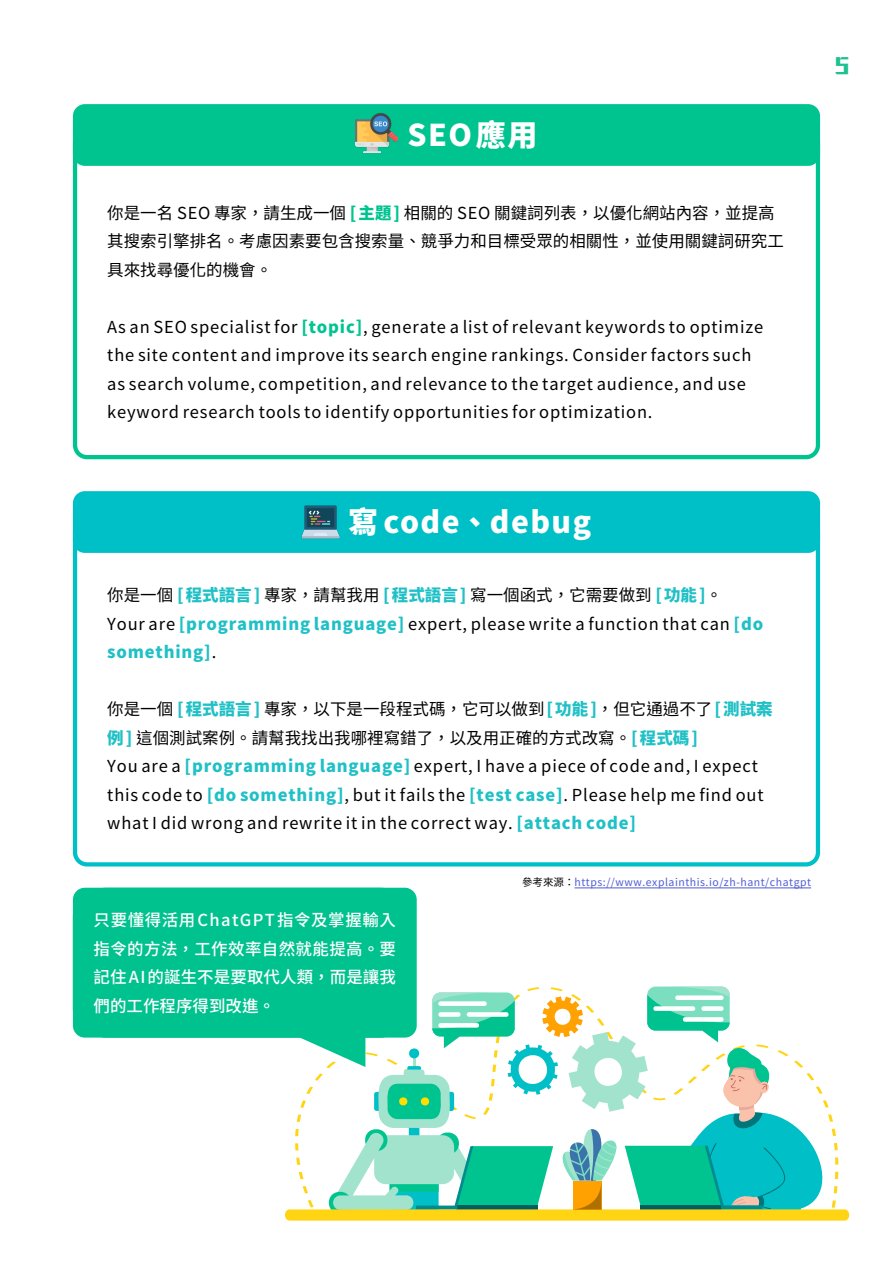
<style>
.page{position:relative;width:893px;height:1263px;background:#fff}
.page>*{position:absolute;margin:0;border:0;box-sizing:border-box;transform-origin:0 0}
.t1{font:900 30px "Noto Sans CJ Ktc";letter-spacing:.05em;color:#fff}
.t2{font:800 22.5px "M Stiff Hei HK";color:#1ec190;scale:.96 1}
.t3{font:16.5px/28.5px "Noto Sans CJ Ktc";letter-spacing:.05em;color:#000}
.t4{font:16.5px/28.5px "Noto Sans CJ Ktc";color:#000}
.t5{font:500 16.5px/28.5px "Noto Sans CJ Ktc";letter-spacing:.005em;color:#fff;text-align:justify}
.t6{font:10.5px "Noto Sans CJ Ktc";letter-spacing:.05em;color:#4f5cd6}
.s1{font-weight:900;color:#00c490}
.s2{font-weight:900;color:#1fc0c6}
.s3{color:#000}
</style>
<div class="page">
<div style="left:73px;top:491px;width:747px;height:62px;background:#00c0c7;border-radius:12px"></div>
<svg style="left:285px;top:986px;width:565px;height:235px"></svg>
<svg style="left:73px;top:1028px;width:340px;height:39px"></svg>
<div style="left:73px;top:130px;width:747px;height:329px;border:4px solid #00c490;border-radius:12px"></div>
<div style="left:73px;top:104px;width:747px;height:62px;background:#00c490;border-radius:12px"></div>
<div style="left:73px;top:518px;width:747px;height:348px;border:4px solid #00c0c7;border-radius:12px"></div>
<div style="left:73px;top:888px;width:344px;height:149px;background:#00c28f;border-radius:12px"></div>
<hr style="left:575px;top:888px;width:236px;height:1px;background:#4f5cd6">
<img style="left:355px;top:113px;width:43px;height:41px">
<img style="left:302px;top:505px;width:37px;height:34px">
<h1 class="t1" style="left:408px;top:118px;width:131px">SEO應用</h1>
<p class="t4" style="left:107px;top:199px;width:678px">你是一名 SEO 專家，請生成一個 <span class="s1">[ 主題 ]</span> 相關的 SEO 關鍵詞列表，以優化網站內容，並提高其搜索引擎排名。考慮因素要包含搜索量、競爭力和目標受眾的相關性，並使用關鍵詞研究工具來找尋優化的機會。</p>
<p class="t3" style="left:107px;top:313px;width:657px">As an SEO specialist for <span class="s1">[topic]</span>, generate a list of relevant keywords to optimize the site content and improve its search engine rankings. Consider factors such as search volume, competition, and relevance to the target audience, and use keyword research tools to identify opportunities for optimization.</p>
<h2 class="t2" style="left:835px;top:50px;width:16px">5</h2>
<h1 class="t1" style="left:348px;top:505px;width:245px">寫 code、debug</h1>
<p class="t3" style="left:107px;top:581px;width:657px">你是一個 <span class="s2">[ 程式語言 ]</span> 專家，請幫我用 <span class="s2">[ 程式語言 ]</span> 寫一個函式，它需要做到 <span class="s2">[ 功能 ]</span>。<br>Your are <span class="s2">[programming language]</span> expert, please write a function that can <span class="s2">[do something]</span>.</p>
<p class="t3" style="left:107px;top:695px;width:667px">你是一個 <span class="s2">[ 程式語言 ]</span> 專家，以下是一段程式碼，它可以做到<span class="s2">[ 功能 ]</span>，但它通過不了<span class="s2">[ 測試案例]</span> 這個測試案例。請幫我找出我哪裡寫錯了，以及用正確的方式改寫。<span class="s2">[ 程式碼 ]<br></span>You are a <span class="s2">[programming language]</span> expert, I have a piece of code and, I expect this code to <span class="s2">[do something]</span>, but it fails the <span class="s2">[test case]</span>. Please help me find out what I did wrong and rewrite it in the correct way. <span class="s2">[attach code]</span></p>
<p class="t5" style="left:94px;top:906px;width:304px">只要懂得活用ChatGPT指令及掌握輸入指令的方法，工作效率自然就能提高。要記住 AI 的誕生不是要取代人類，而是讓我們的工作程序得到改進。</p>
<p class="t6" style="left:522px;top:876px;width:291px"><span class="s3">參考來源：</span>https://www.explainthis.io/zh-hant/chatgpt</p>
</div>
